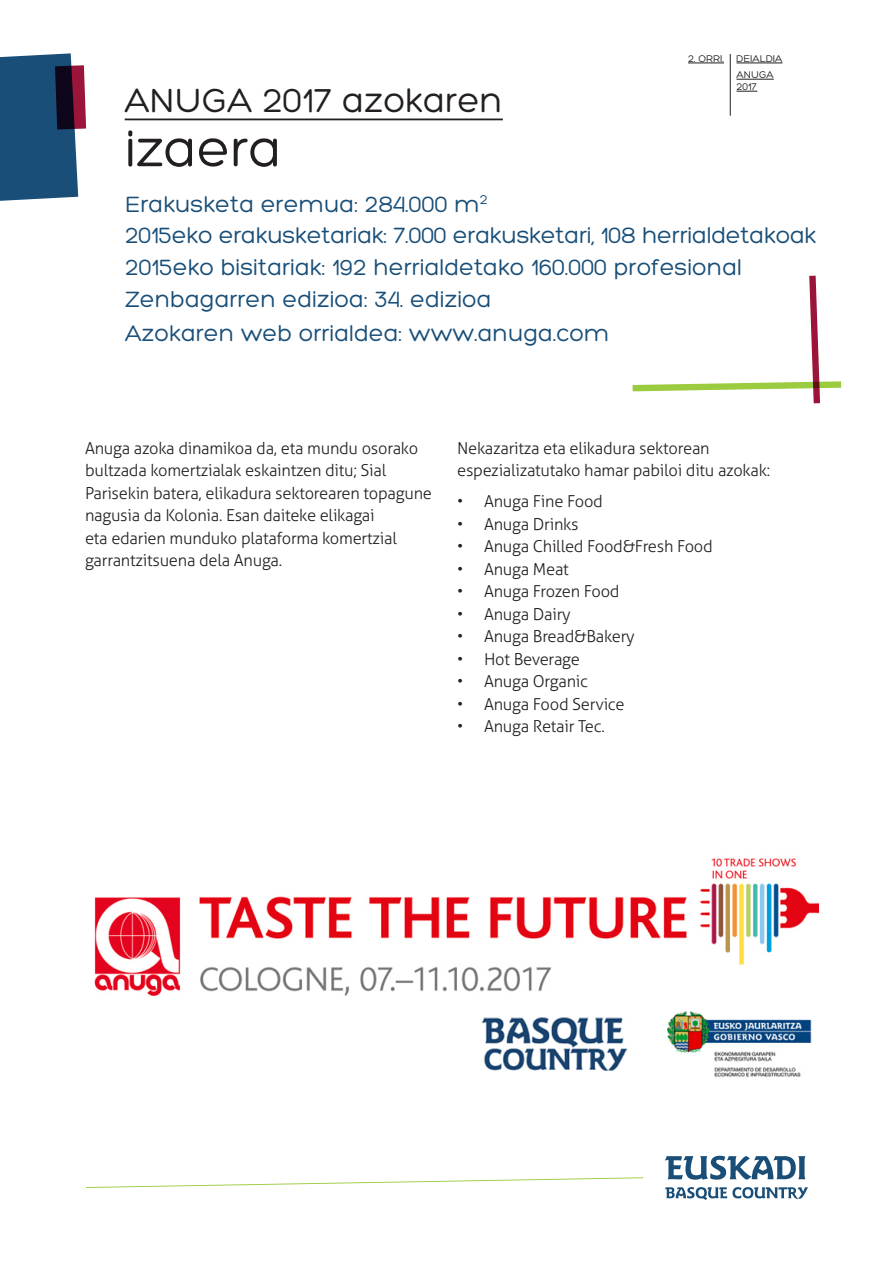
<style>
.page{position:relative;width:893px;height:1263px;background:#fff}
.page>*{position:absolute;margin:0;border:0;box-sizing:border-box;transform-origin:0 0}
.t1{font:54px "Hero";color:#231f20}
.t2{font:36px "Hero";color:#231f20}
.t3{font:24px/32.2px "Hero";color:#184e78}
.t4{font:300 16.5px/22.5px "Aller";letter-spacing:-.015em;color:#231f20}
.t5{font:10.5px/12px "Hero";color:#231f20}
</style>
<div class="page">
<svg style="left:0;top:53px;width:86px;height:148px;background:#355679"></svg>
<hr style="left:688px;top:63px;width:36px;height:1px;background:#231f20">
<hr style="left:730px;top:54px;width:1px;height:62px;background:#231f20">
<hr style="left:736px;top:63px;width:46px;height:1px;background:#231f20">
<hr style="left:736px;top:79px;width:38px;height:1px;background:#231f20">
<svg style="left:736px;top:91px;width:21px;height:1px"></svg>
<svg style="left:665px;top:1156px;width:141px;height:24px"></svg>
<svg style="left:665px;top:1187px;width:143px;height:13px"></svg>
<svg style="left:86px;top:1177px;width:557px;height:11px"></svg>
<svg style="left:632px;top:276px;width:209px;height:127px"></svg>
<hr style="left:125px;top:119px;width:378px;height:1px;background:#231f20">
<img style="left:94px;top:858px;width:724px;height:219px">
<p class="t5" style="left:688px;top:53px;width:37px">2. ORRI.</p>
<p class="t5" style="left:736px;top:53px;width:48px">DEIALDIA</p>
<p class="t5" style="left:736px;top:69px;width:39px">ANUGA<br>2017</p>
<p class="t2" style="left:125px;top:82px;width:380px">ANUGA 2017 azokaren</p>
<p class="t1" style="left:125px;top:121px;width:158px">izaera</p>
<p class="t3" style="left:125px;top:188px;width:693px">Erakusketa eremua: 284.000 m<sup>2<br></sup>2015eko erakusketariak: 7.000 erakusketari, 108 herrialdetakoak 2015eko bisitariak: 192 herrialdetako 160.000 profesional Zenbagarren edizioa: 34. edizioa<br>Azokaren web orrialdea: www.anuga.com</p>
<p class="t4" style="left:85px;top:437px;width:348px">Anuga azoka dinamikoa da, eta mundu osorako bultzada komertzialak eskaintzen ditu; Sial Parisekin batera, elikadura sektorearen topagune nagusia da Kolonia. Esan daiteke elikagai<br>eta edarien munduko plataforma komertzial garrantzitsuena dela Anuga.</p>
<p class="t4" style="left:457px;top:437px;width:314px">Nekazaritza eta elikadura sektorean espezializatutako hamar pabiloi ditu azokak:</p>
<p class="t4" style="left:457px;top:490px;width:147px">• Anuga Fine Food</p>
<p class="t4" style="left:457px;top:513px;width:123px">• Anuga Drinks</p>
<p class="t4" style="left:457px;top:535px;width:257px">• Anuga Chilled Food&amp;Fresh Food</p>
<p class="t4" style="left:457px;top:558px;width:113px">• Anuga Meat</p>
<p class="t4" style="left:457px;top:580px;width:164px">• Anuga Frozen Food</p>
<p class="t4" style="left:457px;top:603px;width:115px">• Anuga Dairy</p>
<p class="t4" style="left:457px;top:625px;width:179px">• Anuga Bread&amp;Bakery</p>
<p class="t4" style="left:457px;top:648px;width:124px">• Hot Beverage</p>
<p class="t4" style="left:457px;top:670px;width:133px">• Anuga Organic</p>
<p class="t4" style="left:457px;top:693px;width:169px">• Anuga Food Service</p>
<p class="t4" style="left:457px;top:715px;width:149px">• Anuga Retair Tec.</p>
</div>
